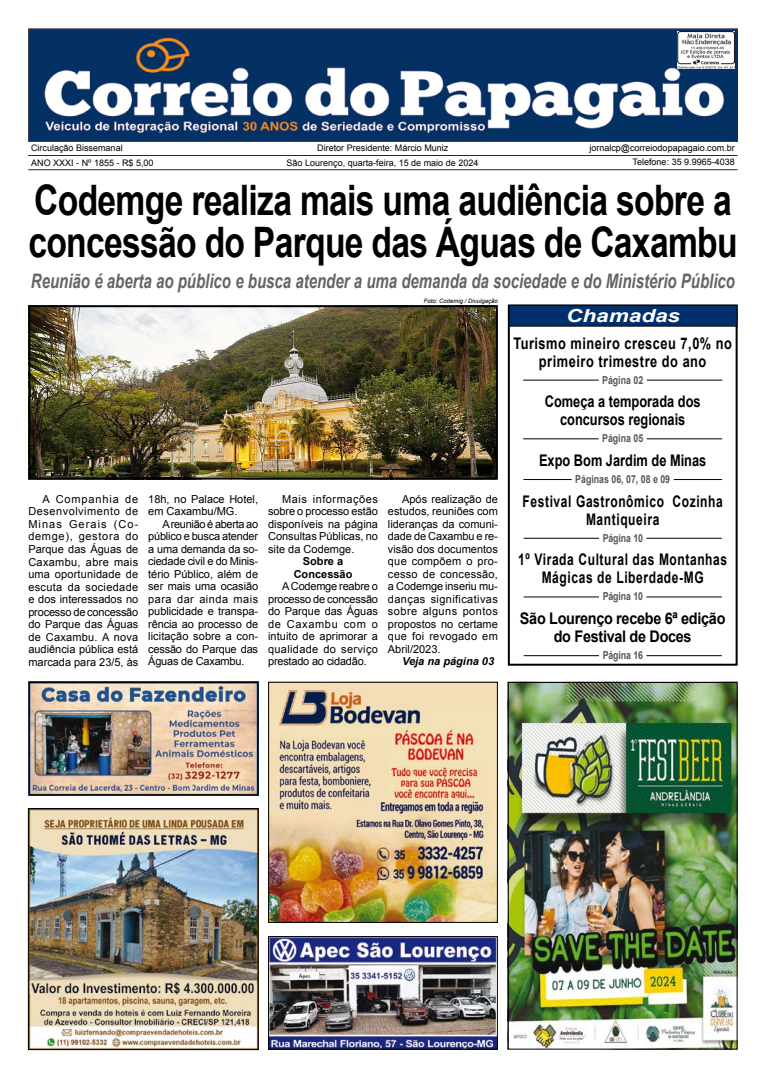
<style>
.page{position:relative;width:766px;height:1078px;background:#fff}
.page>*{position:absolute;margin:0;border:0;box-sizing:border-box;transform-origin:0 0}
.t1{font:700 42px/42px "Arial";letter-spacing:-.02em;color:#000;scale:.8 1}
.t2{font:italic 700 20px "Arial";color:#646567;scale:.75 1}
.t3{font:italic 700 18px "Arial";color:#fff;scale:1.25 1}
.t4{font:700 16px/18px "Arial";letter-spacing:.04em;color:#000;text-align:center;scale:.75 1}
.t5{font:700 16px/18px "Arial";color:#000;text-align:center;scale:.8 1}
.t6{font:700 16px/18px "Arial";letter-spacing:.04em;color:#000;text-align:center;scale:.8 1}
.t7{font:700 16px/18px "Arial";letter-spacing:-.02em;color:#000;text-align:center;scale:.9 1}
.t8{font:11px/12.5px "Arial";color:#000;text-align:justify}
.t9{font:700 11px "Arial";color:#58585a;scale:.8 1}
.t10{font:700 11px/12.5px "Arial";color:#000;text-align:center}
.t11{font:italic 700 11px "Arial";color:#000}
.t12{font:9px/13.9px "Arial";color:#000;text-align:right}
.t13{font:italic 6px "Arial";color:#000}
</style>
<div class="page">
<hr style="left:28px;top:155px;width:709px;height:1px;background:#002f6b">
<hr style="left:28px;top:169px;width:709px;height:1px;background:#002f6b">
<img style="left:28px;top:28px;width:709px;height:114px">
<img style="left:677px;top:31px;width:57px;height:37px">
<div style="left:507px;top:304px;width:230px;height:361px;border:2px solid #000"></div>
<div style="left:509px;top:305px;width:228px;height:21px;background:#002f6b"></div>
<div style="left:508px;top:304px;width:229px;height:22px;border:1px solid #000"></div>
<hr style="left:523px;top:379px;width:75px;height:1px;background:#000">
<hr style="left:646px;top:379px;width:76px;height:1px;background:#000">
<hr style="left:523px;top:438px;width:75px;height:1px;background:#000">
<hr style="left:646px;top:438px;width:76px;height:1px;background:#000">
<hr style="left:523px;top:479px;width:48px;height:1px;background:#000">
<hr style="left:673px;top:479px;width:48px;height:1px;background:#000">
<hr style="left:523px;top:537px;width:76px;height:1px;background:#000">
<hr style="left:646px;top:537px;width:75px;height:1px;background:#000">
<hr style="left:523px;top:596px;width:76px;height:1px;background:#000">
<hr style="left:646px;top:596px;width:75px;height:1px;background:#000">
<hr style="left:523px;top:655px;width:76px;height:1px;background:#000">
<hr style="left:646px;top:655px;width:75px;height:1px;background:#000">
<img style="left:270px;top:683px;width:225px;height:237px">
<div style="left:268px;top:681px;width:229px;height:241px;border:1px solid #000"></div>
<img style="left:270px;top:937px;width:225px;height:110px">
<div style="left:268px;top:935px;width:229px;height:114px;border:1px solid #000"></div>
<img style="left:31px;top:308px;width:463px;height:168px">
<div style="left:28px;top:305px;width:469px;height:174px;border:2px solid #000"></div>
<img style="left:30px;top:809px;width:226px;height:238px">
<div style="left:28px;top:807px;width:230px;height:242px;border:1px solid #000"></div>
<img style="left:31px;top:683px;width:225px;height:110px">
<div style="left:29px;top:681px;width:229px;height:114px;border:1px solid #000"></div>
<img style="left:509px;top:683px;width:226px;height:364px">
<div style="left:507px;top:681px;width:230px;height:368px;border:1px solid #000"></div>
<p class="t12" style="left:31px;top:141px;width:93px">Circulação Bissemanal</p>
<p class="t12" style="left:317px;top:141px;width:133px">Diretor Presidente: Márcio Muniz</p>
<p class="t12" style="left:589px;top:141px;width:147px">jornalcp@correiodopapagaio.com.br<br>Telefone: 35 9.9965-4038</p>
<p class="t12" style="left:31px;top:155px;width:124px">ANO XXXI - Nº 1855 - R$ 5,00</p>
<p class="t12" style="left:286px;top:155px;width:193px">São Lourenço, quarta-feira, 15 de maio de 2024</p>
<h1 class="t1" style="left:28px;top:180px;width:887px">Codemge realiza mais uma audiência sobre a concessão do Parque das Águas de Caxambu</h1>
<h2 class="t2" style="left:31px;top:267px;width:940px">Reunião é aberta ao público e busca atender a uma demanda da sociedade e do Ministério Público</h2>
<p class="t13" style="left:423px;top:297px;width:76px">Foto: Codemig / Divulgação</p>
<p class="t8" style="left:28px;top:493px;width:111px;text-indent:14px">A Companhia de Desenvolvimento de Minas Gerais (Co&shy;demge), gestora do Parque das Águas de Caxambu, abre mais uma oportunidade de escuta da sociedade e dos interessados no processo de concessão do Parque das Águas de Caxambu. A nova audiência pública está marcada para 23/5, às</p>
<p class="t8" style="left:148px;top:493px;width:111px">18h, no Palace Hotel, em Caxambu/MG.</p>
<p class="t8" style="left:148px;top:518px;width:111px;text-indent:14px">A reunião é aberta ao público e busca atender a uma demanda da so&shy;ciedade civil e do Minis&shy;tério Público, além de ser mais uma ocasião para dar ainda mais publicidade e transpa&shy;rência ao processo de licitação sobre a con&shy;cessão do Parque das Águas de Caxambu.</p>
<p class="t8" style="left:268px;top:492px;width:111px;text-indent:14px">Mais informações sobre o processo estão disponíveis na página Consultas Públicas, no site da Codemge.</p>
<p class="t10" style="left:293px;top:555px;width:60px">Sobre a<br>Concessão</p>
<p class="t8" style="left:268px;top:580px;width:111px;text-indent:14px">A Codemge reabre o processo de concessão do Parque das Águas de Caxambu com o intuito de aprimorar a qualidade do serviço prestado ao cidadão.</p>
<p class="t8" style="left:388px;top:492px;width:111px;text-indent:14px">Após realização de estudos, reuniões com lideranças da comuni&shy;dade de Caxambu e re&shy;visão dos documentos que compõem o pro&shy;cesso de concessão, a Codemge inseriu mu&shy;danças significativas sobre alguns pontos propostos no certame que foi revogado em Abril/2023.</p>
<p class="t11" style="left:402px;top:654px;width:93px">Veja na página 03</p>
<h3 class="t3" style="left:566px;top:304px;width:93px">Chamadas</h3>
<h3 class="t6" style="left:513px;top:334px;width:275px">Turismo mineiro cresceu 7,0% no primeiro trimestre do ano</h3>
<p class="t9" style="left:602px;top:372px;width:53px">Página 02</p>
<h3 class="t5" style="left:544px;top:393px;width:196px">Começa a temporada dos concursos regionais</h3>
<p class="t9" style="left:602px;top:431px;width:53px">Página 05</p>
<h3 class="t5" style="left:539px;top:452px;width:210px">Expo Bom Jardim de Minas</h3>
<p class="t9" style="left:575px;top:471px;width:120px">Páginas 06, 07, 08 e 09</p>
<h3 class="t4" style="left:522px;top:492px;width:268px">Festival Gastronômico Cozinha<br>Mantiqueira</h3>
<p class="t9" style="left:602px;top:530px;width:52px">Página 10</p>
<h3 class="t4" style="left:518px;top:551px;width:280px">1º Virada Cultural das Montanhas<br>Mágicas de Liberdade-MG</h3>
<p class="t9" style="left:602px;top:589px;width:52px">Página 10</p>
<h3 class="t7" style="left:520px;top:610px;width:230px">São Lourenço recebe 6ª edição do Festival de Doces</h3>
<p class="t9" style="left:602px;top:647px;width:52px">Página 16</p>
</div>
